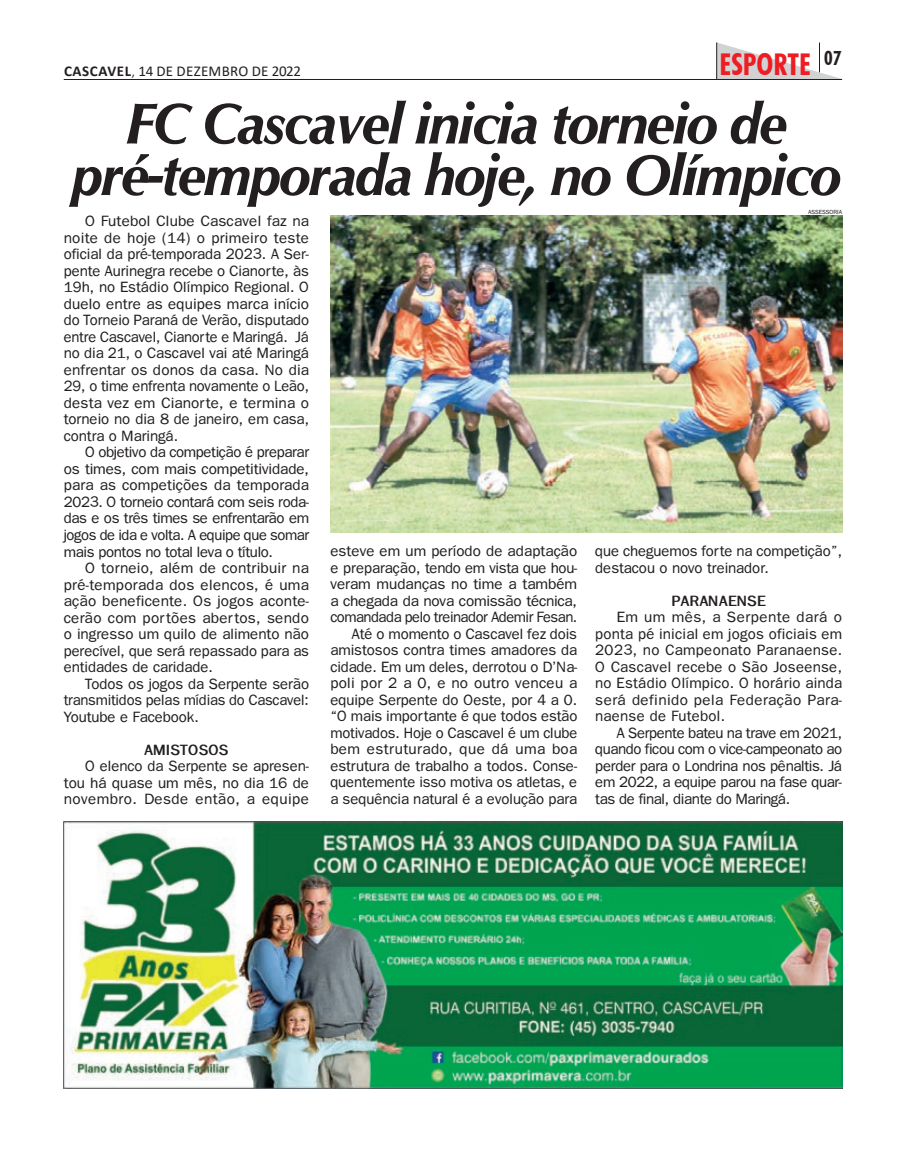
<style>
.page{position:relative;width:906px;height:1174px;background:#fff}
.page>*{position:absolute;margin:0;border:0;box-sizing:border-box;transform-origin:0 0}
.Titulo_esporte{font:italic 700 57.6px "CG Omega";letter-spacing:-.04em;color:#231f20}
.t1{font:700 condensed 30px "Futura BT";color:#ee1d23}
.t2{font:700 condensed 19.5px "Futura BT";color:#231f20}
.TEXTO{font:15px/16.5px "Franklin Gothic";color:#231f20;text-align:justify}
.t3{font:15px "Calibri";letter-spacing:.02em;color:#231f20}
.TEXTO-2{font:700 15px "Franklin Gothic";color:#231f20}
.credito{font:6px "Franklin Gothic";color:#231f20}
.s1{font-weight:700}
.s2{font-weight:300}
</style>
<div class="page">
<svg style="left:717px;top:43px;width:125px;height:36px"></svg>
<hr style="left:716px;top:42px;width:1px;height:38px;background:#231f20">
<hr style="left:64px;top:79px;width:778px;height:1px;background:#231f20">
<img style="left:64px;top:821px;width:778px;height:268px">
<img style="left:330px;top:216px;width:512px;height:316px">
<p class="t3" style="left:64px;top:60px;width:239px"><span class="s1">CASCAVEL</span><span class="s2">,</span> 14 DE DEZEMBRO DE 2022</p>
<p class="t1" style="left:719px;top:46px;width:93px">ESPORTE</p>
<p class="t2" style="left:824px;top:47px;width:19px">07</p>
<p class="Titulo_esporte" style="left:125px;top:88px;width:664px">FC Cascavel inicia torneio de</p>
<p class="Titulo_esporte" style="left:71px;top:139px;width:771px">pré-temporada hoje, no Olímpico</p>
<p class="credito" style="left:808px;top:208px;width:35px">ASSESSORIA</p>
<p class="TEXTO" style="left:64px;top:213px;width:247px;text-indent:21px">O Futebol Clube Cascavel faz na noite de hoje (14) o primeiro teste oficial da pré-temporada 2023. A Ser&shy;pente Aurinegra recebe o Cianorte, às 19h, no Estádio Olímpico Regional. O duelo entre as equipes marca início do Torneio Paraná de Verão, disputado entre Cascavel, Cianorte e Maringá. Já no dia 21, o Cascavel vai até Maringá enfrentar os donos da casa. No dia 29, o time enfrenta novamente o Leão, desta vez em Cianorte, e termina o torneio no dia 8 de janeiro, em casa, contra o Maringá.</p>
<p class="TEXTO" style="left:64px;top:444px;width:247px;text-indent:21px">O objetivo da competição é preparar os times, com mais competitividade, para as competições da temporada 2023. O torneio contará com seis roda&shy;das e os três times se enfrentarão em jogos de ida e volta. A equipe que somar mais pontos no total leva o título.</p>
<p class="TEXTO" style="left:64px;top:559px;width:247px;text-indent:21px">O torneio, além de contribuir na pré-temporada dos elencos, é uma ação beneficente. Os jogos aconte&shy;cerão com portões abertos, sendo o ingresso um quilo de alimento não perecível, que será repassado para as entidades de caridade.</p>
<p class="TEXTO" style="left:64px;top:675px;width:247px;text-indent:21px">Todos os jogos da Serpente serão transmitidos pelas mídias do Cascavel:<br>Youtube e Facebook.</p>
<p class="TEXTO-2" style="left:144px;top:741px;width:86px">AMISTOSOS</p>
<p class="TEXTO" style="left:64px;top:757px;width:247px;text-indent:21px">O elenco da Serpente se apresen&shy;tou há quase um mês, no dia 16 de novembro. Desde então, a equipe</p>
<p class="TEXTO" style="left:330px;top:542px;width:248px">esteve em um período de adaptação e preparação, tendo em vista que hou&shy;veram mudanças no time a também a chegada da nova comissão técnica, comandada pelo treinador Ademir Fesan.</p>
<p class="TEXTO" style="left:330px;top:625px;width:248px;text-indent:21px">Até o momento o Cascavel fez dois amistosos contra times amadores da cidade. Em um deles, derrotou o D’Na&shy;poli por 2 a 0, e no outro venceu a equipe Serpente do Oeste, por 4 a 0. “O mais importante é que todos estão motivados. Hoje o Cascavel é um clube bem estruturado, que dá uma boa estrutura de trabalho a todos. Conse&shy;quentemente isso motiva os atletas, e a sequência natural é a evolução para</p>
<p class="TEXTO" style="left:595px;top:542px;width:248px">que cheguemos forte na competição”, destacou o novo treinador.</p>
<p class="TEXTO-2" style="left:671px;top:592px;width:96px">PARANAENSE</p>
<p class="TEXTO" style="left:595px;top:608px;width:248px;text-indent:21px">Em um mês, a Serpente dará o ponta pé inicial em jogos oficiais em 2023, no Campeonato Paranaense.<br>O Cascavel recebe o São Joseense, no Estádio Olímpico. O horário ainda será definido pela Federação Para&shy;naense de Futebol.</p>
<p class="TEXTO" style="left:595px;top:724px;width:248px;text-indent:21px">A Serpente bateu na trave em 2021, quando ficou com o vice-campeonato ao perder para o Londrina nos pênaltis. Já em 2022, a equipe parou na fase quar&shy;tas de final, diante do Maringá.</p>
</div>
